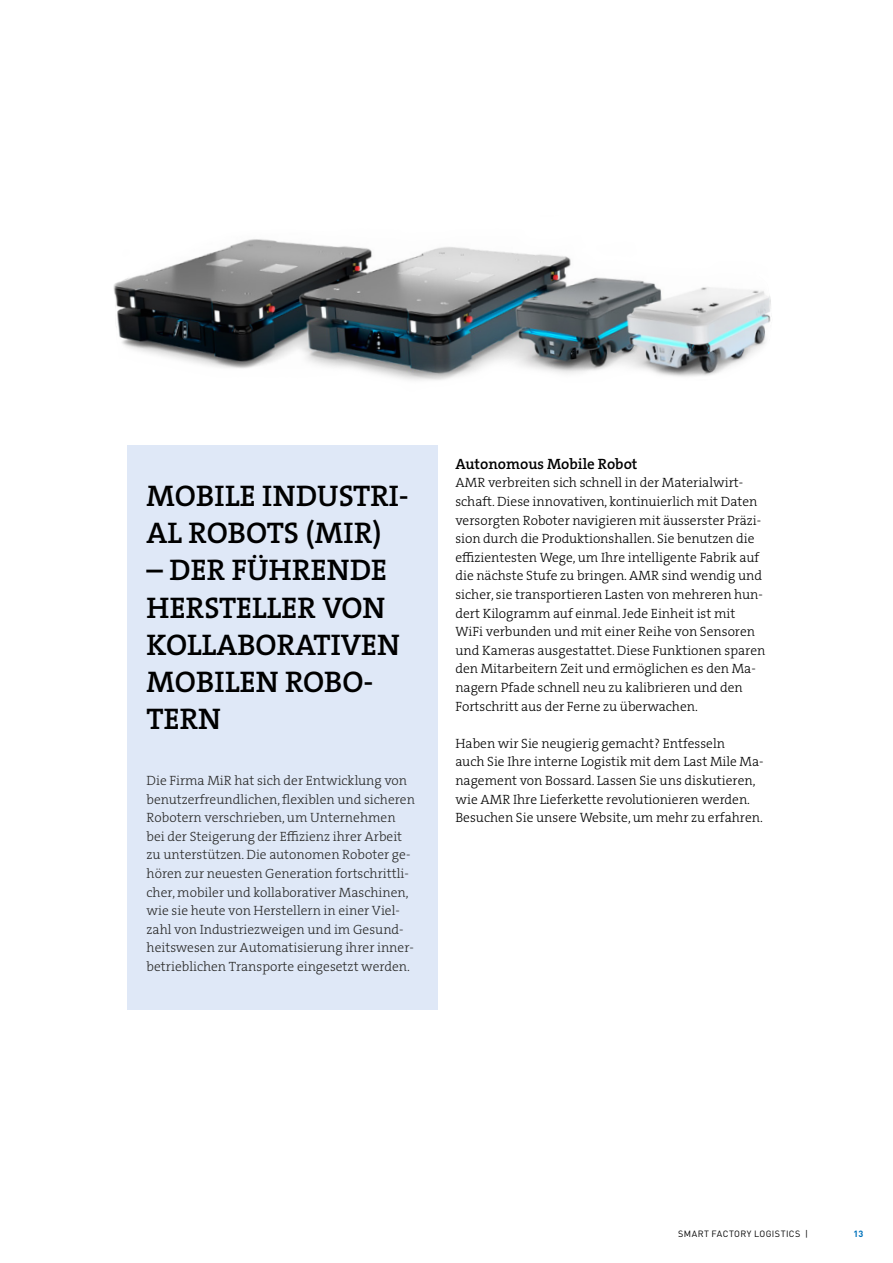
<style>
.page{position:relative;width:893px;height:1263px;background:#fff}
.page>*{position:absolute;margin:0;border:0;box-sizing:border-box;transform-origin:0 0}
.t1{font:30px/37.2px "The Serif HP6 Se Bld";color:#000}
.t2{font:15px "The Serif HP6 Se Bld";color:#000}
.t3{font:13.5px/18.6px "The Serif HP3 Lig";color:#000}
.t4{font:13.5px/18.6px "The Serif HP3 Lig";color:#282827}
.t5{font:9px "DINOT";letter-spacing:.045em;color:#000}
.t6{font:700 9px "DINOT";color:#0072bb}
</style>
<div class="page">
<img style="left:113px;top:239px;width:658px;height:141px">
<div style="left:127px;top:446px;width:311px;height:564px;background:#dfe8f7"></div>
<h1 class="t1" style="left:147px;top:477px;width:264px">MOBILE INDUSTRI-<br>AL ROBOTS (MIR)</h1>
<h1 class="t1" style="left:147px;top:552px;width:255px">– DER FÜHRENDE<br>HERSTELLER VON<br>KOLLABORATIVEN<br>MOBILEN ROBO-<br>TERN</h1>
<p class="t4" style="left:147px;top:771px;width:270px">Die Firma MiR hat sich der Entwicklung von benutzerfreundlichen, flexiblen und sicheren Robotern verschrieben, um Unternehmen bei der Steigerung der Effizienz ihrer Arbeit zu unterstützen. Die autonomen Roboter ge&shy;hören zur neuesten Generation fortschrittli&shy;cher, mobiler und kollaborativer Maschinen, wie sie heute von Herstellern in einer Viel&shy;zahl von Industriezweigen und im Gesund&shy;heitswesen zur Automatisierung ihrer inner&shy;betrieblichen Transporte eingesetzt werden.</p>
<p class="t2" style="left:455px;top:454px;width:184px">Autonomous Mobile Robot</p>
<p class="t3" style="left:455px;top:474px;width:311px">AMR verbreiten sich schnell in der Materialwirt&shy;schaft. Diese innovativen, kontinuierlich mit Daten versorgten Roboter navigieren mit äusserster Präzi&shy;sion durch die Produktionshallen. Sie benutzen die effizientesten Wege, um Ihre intelligente Fabrik auf die nächste Stufe zu bringen. AMR sind wendig und sicher, sie transportieren Lasten von mehreren hun&shy;dert Kilogramm auf einmal. Jede Einheit ist mit WiFi verbunden und mit einer Reihe von Sensoren und Kameras ausgestattet. Diese Funktionen sparen den Mitarbeitern Zeit und ermöglichen es den Ma&shy;nagern Pfade schnell neu zu kalibrieren und den Fortschritt aus der Ferne zu überwachen.</p>
<p class="t3" style="left:455px;top:734px;width:310px">Haben wir Sie neugierig gemacht? Entfesseln<br>auch Sie Ihre interne Logistik mit dem Last Mile Ma&shy;nagement von Bossard. Lassen Sie uns diskutieren, wie AMR Ihre Lieferkette revolutionieren werden.<br>Besuchen Sie unsere Website, um mehr zu erfahren.</p>
<p class="t5" style="left:678px;top:1227px;width:131px">SMART FACTORY LOGISTICS |</p>
<p class="t6" style="left:853px;top:1227px;width:11px">13</p>
</div>
